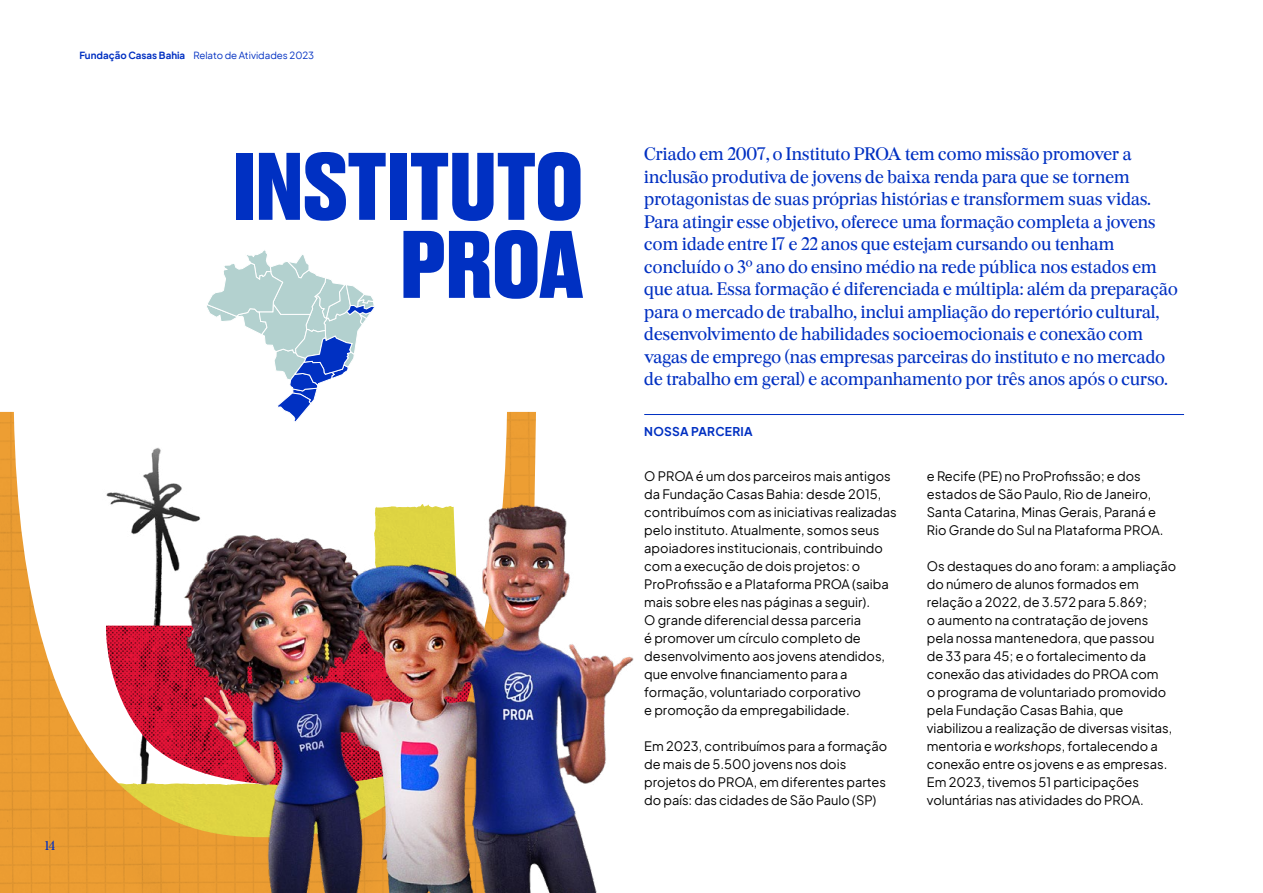
<style>
.page{position:relative;width:1263px;height:893px;background:#fff}
.page>*{position:absolute;margin:0;border:0;box-sizing:border-box;transform-origin:0 0}
.t1{font:800 90px/78px "Druk Text";letter-spacing:-.025em;color:#0030c2;text-align:right}
.t2{font:18px/22.5px "Burgess Pro";color:#0030c2}
.t3{font:12.9px/18px "Plus Jakarta Sans";color:#000}
.t4{font:12.9px "Burgess Pro";color:#0030c2}
.t5{font:700 12px "Plus Jakarta Sans";letter-spacing:.02em;color:#0030c2}
.t6{font:9.75px "Plus Jakarta Sans";color:#0030c2}
.s1{font-weight:700}
.s2{font-style:italic}
</style>
<div class="page">
<img style="left:0;top:412px;width:536px;height:481px">
<hr style="left:644px;top:414px;width:540px;height:1px;background:#0030c2">
<svg style="left:103px;top:617px;width:75px;height:189px;background:#e5c24d"></svg>
<img style="left:104px;top:617px;width:74px;height:170px">
<img style="left:178px;top:504px;width:456px;height:389px">
<svg style="left:206px;top:250px;width:169px;height:173px"></svg>
<p class="t6" style="left:79px;top:47px;width:236px"><span class="s1">Fundação Casas Bahia</span> Relato de Atividades 2023</p>
<p class="t4" style="left:45px;top:838px;width:11px">14</p>
<h1 class="t1" style="left:231px;top:141px;width:354px">INSTITUTO<br>PROA</h1>
<p class="t2" style="left:644px;top:143px;width:535px">Criado em 2007, o Instituto PROA tem como missão promover a inclusão produtiva de jovens de baixa renda para que se tornem protagonistas de suas próprias histórias e transformem suas vidas.<br>Para atingir esse objetivo, oferece uma formação completa a jovens com idade entre 17 e 22 anos que estejam cursando ou tenham concluído o 3º ano do ensino médio na rede pública nos estados em que atua. Essa formação é diferenciada e múltipla: além da preparação para o mercado de trabalho, inclui ampliação do repertório cultural, desenvolvimento de habilidades socioemocionais e conexão com vagas de emprego (nas empresas parceiras do instituto e no mercado de trabalho em geral) e acompanhamento por três anos após o curso.</p>
<p class="t5" style="left:644px;top:421px;width:110px">NOSSA PARCERIA</p>
<p class="t3" style="left:644px;top:465px;width:254px">O PROA é um dos parceiros mais antigos da Fundação Casas Bahia: desde 2015, contribuímos com as iniciativas realizadas pelo instituto. Atualmente, somos seus apoiadores institucionais, contribuindo com a execução de dois projetos: o ProProfissão e a Plataforma PROA (saiba mais sobre eles nas páginas a seguir).<br>O grande diferencial dessa parceria<br>é promover um círculo completo de desenvolvimento aos jovens atendidos, que envolve financiamento para a formação, voluntariado corporativo<br>e promoção da empregabilidade.</p>
<p class="t3" style="left:644px;top:735px;width:245px">Em 2023, contribuímos para a formação de mais de 5.500 jovens nos dois projetos do PROA, em diferentes partes do país: das cidades de São Paulo (SP)</p>
<p class="t3" style="left:927px;top:465px;width:238px">e Recife (PE) no ProProfissão; e dos estados de São Paulo, Rio de Janeiro, Santa Catarina, Minas Gerais, Paraná e Rio Grande do Sul na Plataforma PROA.</p>
<p class="t3" style="left:927px;top:555px;width:251px">Os destaques do ano foram: a ampliação do número de alunos formados em relação a 2022, de 3.572 para 5.869;<br>o aumento na contratação de jovens pela nossa mantenedora, que passou<br>de 33 para 45; e o fortalecimento da conexão das atividades do PROA com<br>o programa de voluntariado promovido pela Fundação Casas Bahia, que viabilizou a realização de diversas visitas, mentoria e <span class="s2">workshops</span>, fortalecendo a conexão entre os jovens e as empresas.<br>Em 2023, tivemos 51 participações voluntárias nas atividades do PROA.</p>
</div>
